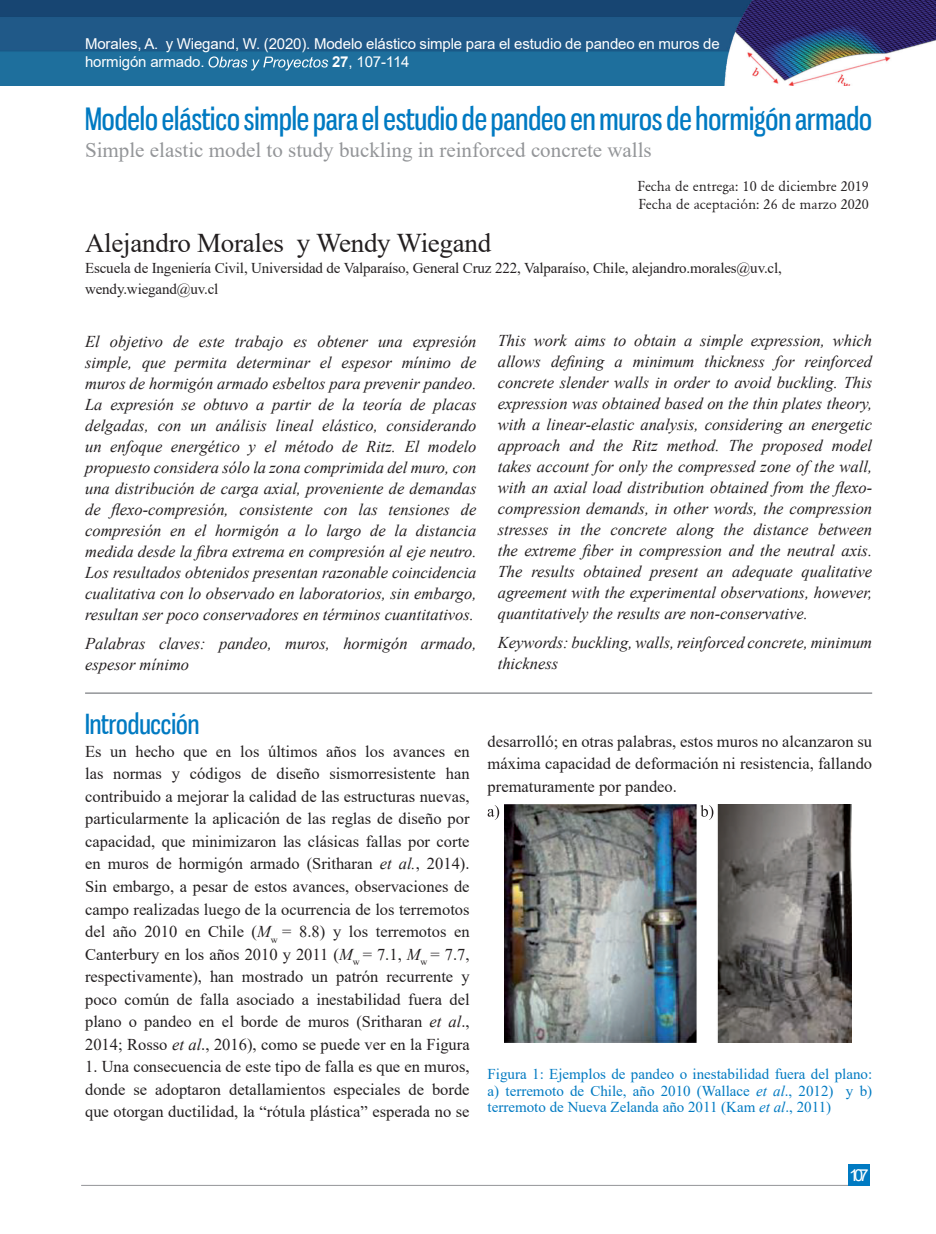
<style>
.page{position:relative;width:936px;height:1234px;background:#fff}
.page>*{position:absolute;margin:0;border:0;box-sizing:border-box;transform-origin:0 0}
.t1{font:30px "Gnuolane Free";color:#007ac2}
.t2{font:27px "Times New Roman";letter-spacing:-.01em;color:#231f20}
.t3{font:27px "Gnuolane Free";color:#007ac2}
.t4{font:21px "Times New Roman";color:#939598}
.t5{font:italic 16.5px/21px "Times New Roman";color:#231f20;text-align:justify}
.t6{font:16.5px/22.5px "Times New Roman";color:#231f20;text-align:justify}
.t7{font:16.5px "Arial";color:#fff}
.t8{font:15px/16.5px "Times New Roman";color:#007ac2;text-align:justify}
.t9{font:15px/20.7px "Times New Roman";letter-spacing:-.01em;color:#231f20}
.t10{font:15px/18px "Arial";letter-spacing:-.01em;color:#fff}
.t11{font:15px/18px "Garamond";color:#231f20}
.s1{font-weight:700}
.s2{font-style:italic}
</style>
<div class="page">
<img style="left:0;top:0;width:935px;height:85px">
<hr style="left:81px;top:1184px;width:788px;height:1px;background:#939598">
<div style="left:848px;top:1164px;width:21px;height:21px;background:#007ac2"></div>
<svg style="left:208px;top:56px;width:120px;height:14px;background:#4f8eb2"></svg>
<hr style="left:85px;top:692px;width:787px;height:1px;background:#939598">
<img style="left:504px;top:804px;width:347px;height:238px">
<svg style="left:700px;top:804px;width:13px;height:15px"></svg>
<svg style="left:487px;top:805px;width:12px;height:14px"></svg>
<p class="t10" style="left:85px;top:35px;width:636px">Morales, A. y Wiegand, W. (2020). Modelo elástico simple para el estudio de pandeo en muros de hormigón armado.</p>
<p class="t10" style="left:332px;top:53px;width:79px"><span class="s1">27</span>, 107-114</p>
<h1 class="t1" style="left:85px;top:101px;width:788px">Modelo elástico simple para el estudio de pandeo en muros de hormigón armado</h1>
<p class="t4" style="left:85px;top:135px;width:568px">Simple elastic model to study buckling in reinforced concrete walls</p>
<p class="t11" style="left:637px;top:176px;width:233px">Fecha de entrega: 10 de diciembre 2019<br>Fecha de aceptación: 26 de marzo 2020</p>
<h2 class="t2" style="left:85px;top:224px;width:408px">Alejandro Morales y Wendy Wiegand</h2>
<p class="t9" style="left:85px;top:257px;width:698px">Escuela de Ingeniería Civil, Universidad de Valparaíso, General Cruz 222, Valparaíso, Chile, alejandro.morales@uv.cl, wendy.wiegand@uv.cl</p>
<p class="t5" style="left:85px;top:330px;width:393px">El objetivo de este trabajo es obtener una expresión simple, que permita determinar el espesor mínimo de muros de hormigón armado esbeltos para prevenir pandeo.<br>La expresión se obtuvo a partir de la teoría de placas delgadas, con un análisis lineal elástico, considerando un enfoque energético y el método de Ritz. El modelo propuesto considera sólo la zona comprimida del muro, con una distribución de carga axial, proveniente de demandas de flexo-compresión, consistente con las tensiones de compresión en el hormigón a lo largo de la distancia medida desde la fibra extrema en compresión al eje neutro.<br>Los resultados obtenidos presentan razonable coincidencia cualitativa con lo observado en laboratorios, sin embargo, resultan ser poco conservadores en términos cuantitativos.</p>
<p class="t5" style="left:85px;top:632px;width:393px">Palabras claves: pandeo, muros, hormigón armado, espesor mínimo</p>
<p class="t5" style="left:497px;top:329px;width:376px">This work aims to obtain a simple expression, which allows defining a minimum thickness for reinforced concrete slender walls in order to avoid buckling. This expression was obtained based on the thin plates theory, with a linear-elastic analysis, considering an energetic approach and the Ritz method. The proposed model takes account for only the compressed zone of the wall, with an axial load distribution obtained from the flexo&shy;compression demands, in other words, the compression stresses in the concrete along the distance between the extreme fiber in compression and the neutral axis.<br>The results obtained present an adequate qualitative agreement with the experimental observations, however, quantitatively the results are non-conservative.</p>
<p class="t5" style="left:497px;top:631px;width:376px">Keywords: buckling, walls, reinforced concrete, minimum thickness</p>
<h2 class="t3" style="left:85px;top:708px;width:116px">Introducción</h2>
<p class="t6" style="left:85px;top:739px;width:386px">Es un hecho que en los últimos años los avances en las normas y códigos de diseño sismorresistente han contribuido a mejorar la calidad de las estructuras nuevas, particularmente la aplicación de las reglas de diseño por capacidad, que minimizaron las clásicas fallas por corte en muros de hormigón armado (Sritharan <span class="s2">et al.</span>, 2014).<br>Sin embargo, a pesar de estos avances, observaciones de campo realizadas luego de la ocurrencia de los terremotos del año 2010 en Chile (<span class="s2">M</span><sub>w</sub> = 8.8) y los terremotos en Canterbury en los años 2010 y 2011 (<span class="s2">M</span><sub>w</sub> = 7.1, <span class="s2">M</span><sub>w</sub> = 7.7, respectivamente), han mostrado un patrón recurrente y poco común de falla asociado a inestabilidad fuera del plano o pandeo en el borde de muros (Sritharan <span class="s2">et al</span>., 2014; Rosso <span class="s2">et al</span>., 2016), como se puede ver en la Figura</p>
<p class="t6" style="left:85px;top:1054px;width:386px">1. Una consecuencia de este tipo de falla es que en muros, donde se adoptaron detallamientos especiales de borde que otorgan ductilidad, la “rótula plástica” esperada no se</p>
<p class="t6" style="left:487px;top:729px;width:386px">desarrolló; en otras palabras, estos muros no alcanzaron su máxima capacidad de deformación ni resistencia, fallando prematuramente por pandeo.</p>
<p class="t8" style="left:487px;top:1065px;width:386px">Figura 1: Ejemplos de pandeo o inestabilidad fuera del plano: a) terremoto de Chile, año 2010 (Wallace <span class="s2">et al</span>., 2012) y b) terremoto de Nueva Zelanda año 2011 (Kam <span class="s2">et al</span>., 2011)</p>
<p class="t7" style="left:849px;top:1163px;width:21px">107</p>
</div>
